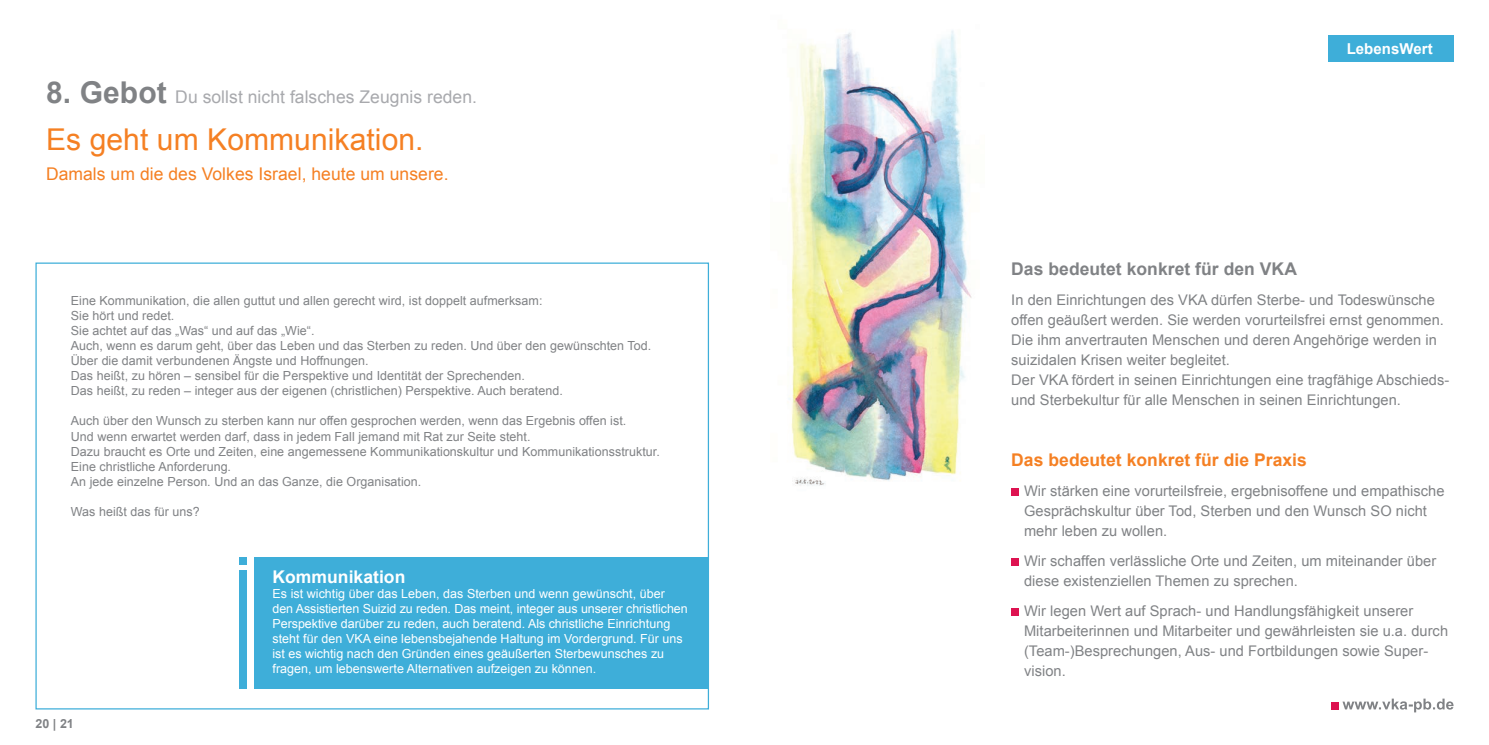
<style>
.page{position:relative;width:1489px;height:745px;background:#fff}
.page>*{position:absolute;margin:0;border:0;box-sizing:border-box;transform-origin:0 0}
.t1{font:30px "Arial";letter-spacing:.005em;color:#f58023}
.t2{font:17.5px "Arial";letter-spacing:.005em;color:#a8a9ad}
.t3{font:17.5px "Arial";letter-spacing:.005em;color:#f58023}
.t4{font:700 17.5px "Arial";letter-spacing:.005em;color:#f58023}
.t5{font:700 17.5px "Arial";letter-spacing:.005em;color:#808285}
.t6{font:700 17.5px "Arial";letter-spacing:.005em;color:#fff}
.t7{font:700 15px "Arial";letter-spacing:.005em;color:#fff}
.t8{font:14.62px/20px "Arial";letter-spacing:.005em;color:#808285}
.t9{font:12.5px/15px "Arial";letter-spacing:.005em;color:#808285}
.t10{font:12.5px/15px "Arial";color:#fff}
.t11{font:700 12.5px "Arial";color:#808285}
.s1{font-weight:700;font-size:30px;color:#808285}
</style>
<div class="page">
<img style="left:789px;top:30px;width:183px;height:456px">
<div style="left:35px;top:262px;width:674px;height:447px;background:#fff;border:1px solid #3eaed9"></div>
<div style="left:1011px;top:487px;width:8px;height:8px;background:#dd1250"></div>
<div style="left:1011px;top:557px;width:8px;height:8px;background:#dd1250"></div>
<div style="left:1011px;top:607px;width:8px;height:8px;background:#dd1250"></div>
<div style="left:1327px;top:35px;width:126px;height:27px;background:#3eaed9"></div>
<div style="left:255px;top:557px;width:454px;height:131px;background:#3eaed9"></div>
<div style="left:239px;top:569px;width:8px;height:119px;background:#3eaed9"></div>
<div style="left:239px;top:557px;width:8px;height:7px;background:#3eaed9"></div>
<div style="left:1331px;top:701px;width:8px;height:8px;background:#dd1250"></div>
<svg style="left:1342px;top:698px;width:111px;height:14px"></svg>
<h2 class="t2" style="left:46px;top:86px;width:432px"><span class="s1">8. Gebot</span> Du sollst nicht falsches Zeugnis reden.</h2>
<h1 class="t1" style="left:46px;top:119px;width:379px">Es geht um Kommunikation.</h1>
<h2 class="t3" style="left:46px;top:162px;width:404px">Damals um die des Volkes Israel, heute um unsere.</h2>
<p class="t9" style="left:71px;top:293px;width:582px">Eine Kommunikation, die allen guttut und allen gerecht wird, ist doppelt aufmerksam:<br>Sie hört und redet.<br>Sie achtet auf das „Was“ und auf das „Wie“.<br>Auch, wenn es darum geht, über das Leben und das Sterben zu reden. Und über den gewünschten Tod.<br>Über die damit verbundenen Ängste und Hoffnungen.<br>Das heißt, zu hören – sensibel für die Perspektive und Identität der Sprechenden.<br>Das heißt, zu reden – integer aus der eigenen (christlichen) Perspektive. Auch beratend.</p>
<p class="t9" style="left:71px;top:413px;width:590px">Auch über den Wunsch zu sterben kann nur offen gesprochen werden, wenn das Ergebnis offen ist.<br>Und wenn erwartet werden darf, dass in jedem Fall jemand mit Rat zur Seite steht.<br>Dazu braucht es Orte und Zeiten, eine angemessene Kommunikationskultur und Kommunikationsstruktur.<br>Eine christliche Anforderung.<br>An jede einzelne Person. Und an das Ganze, die Organisation.</p>
<p class="t9" style="left:71px;top:503px;width:130px">Was heißt das für uns?</p>
<p class="t11" style="left:35px;top:714px;width:40px">20 | 21</p>
<h2 class="t6" style="left:272px;top:564px;width:134px">Kommunikation</h2>
<p class="t10" style="left:272px;top:585px;width:417px">Es ist wichtig über das Leben, das Sterben und wenn gewünscht, über den Assistierten Suizid zu reden. Das meint, integer aus unserer christlichen Perspektive darüber zu reden, auch beratend. Als christliche Einrichtung steht für den VKA eine lebensbejahende Haltung im Vordergrund. Für uns ist es wichtig nach den Gründen eines geäußerten Sterbewunsches zu fragen, um lebenswerte Alternativen aufzeigen zu können.</p>
<p class="t7" style="left:1346px;top:39px;width:87px">LebensWert</p>
<h2 class="t5" style="left:1011px;top:257px;width:287px">Das bedeutet konkret für den VKA</h2>
<p class="t8" style="left:1011px;top:290px;width:439px">In den Einrichtungen des VKA dürfen Sterbe- und Todeswünsche offen geäußert werden. Sie werden vorurteilsfrei ernst genommen.<br>Die ihm anvertrauten Menschen und deren Angehörige werden in suizidalen Krisen weiter begleitet.<br>Der VKA fördert in seinen Einrichtungen eine tragfähige Abschieds&shy;und Sterbekultur für alle Menschen in seinen Einrichtungen.</p>
<h2 class="t4" style="left:1011px;top:447px;width:297px">Das bedeutet konkret für die Praxis</h2>
<p class="t8" style="left:1024px;top:480px;width:422px">Wir stärken eine vorurteilsfreie, ergebnisoffene und empathische<br>Gesprächskultur über Tod, Sterben und den Wunsch SO nicht mehr leben zu wollen.</p>
<p class="t8" style="left:1024px;top:550px;width:414px">Wir schaffen verlässliche Orte und Zeiten, um miteinander über diese existenziellen Themen zu sprechen.</p>
<p class="t8" style="left:1024px;top:600px;width:425px">Wir legen Wert auf Sprach- und Handlungsfähigkeit unserer Mitarbeiterinnen und Mitarbeiter und gewährleisten sie u.a. durch (Team-)Besprechungen, Aus- und Fortbildungen sowie Super&shy;vision.</p>
</div>
